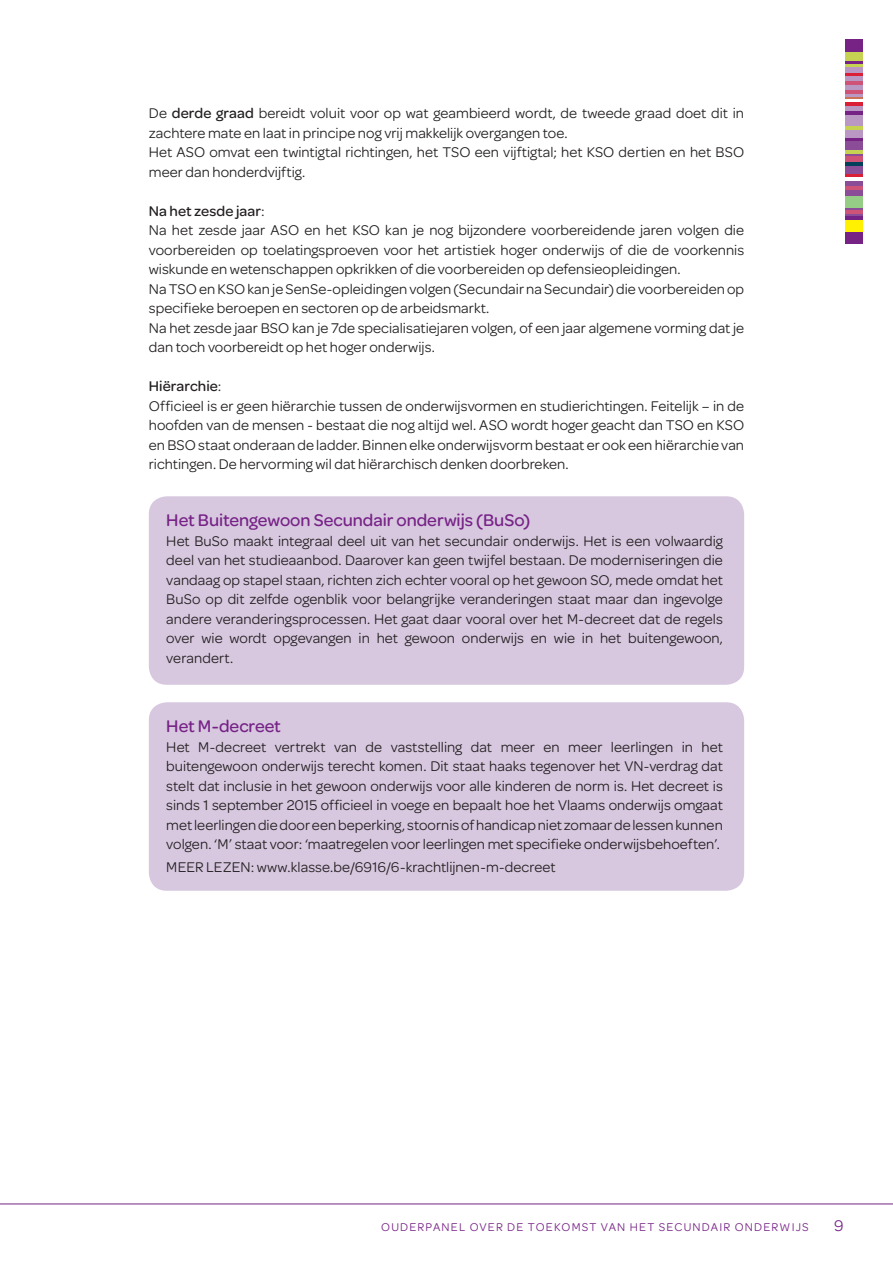
<style>
.page{position:relative;width:893px;height:1263px;background:#fff}
.page>*{position:absolute;margin:0;border:0;box-sizing:border-box;transform-origin:0 0}
.t1{font:500 18px "Omnes";color:#772386}
.t2{font:16.5px "Omnes";color:#772386}
.t3{font:15px/19.5px "Omnes";letter-spacing:.005em;color:#231f20}
.t4{font:12px "Omnes";letter-spacing:.1em;color:#772386}
.s1{font-weight:500}
</style>
<div class="page">
<svg style="left:0;top:1203px;width:893px;height:2px;background:#ba90c2"></svg>
<div style="left:845px;top:67px;width:18px;height:75px;background:#b999c4"></div>
<div style="left:845px;top:40px;width:18px;height:12px;background:#772386"></div>
<hr style="left:845px;top:73px;width:18px;height:3px;background:#da1f37">
<hr style="left:845px;top:82px;width:18px;height:3px;background:#ce5376">
<hr style="left:845px;top:91px;width:18px;height:3px;background:#ce5376">
<svg style="left:845px;top:97px;width:18px;height:2px"></svg>
<hr style="left:845px;top:100px;width:18px;height:3px;background:#fff">
<hr style="left:845px;top:103px;width:18px;height:3px;background:#da1f37">
<hr style="left:845px;top:112px;width:18px;height:3px;background:#772386">
<hr style="left:845px;top:127px;width:18px;height:3px;background:#c6d352">
<hr style="left:845px;top:139px;width:18px;height:3px;background:#772386">
<div style="left:845px;top:52px;width:18px;height:15px;background:#c6d352"></div>
<svg style="left:845px;top:61px;width:18px;height:2px"></svg>
<div style="left:845px;top:142px;width:18px;height:75px;background:#8b4d98"></div>
<hr style="left:845px;top:151px;width:18px;height:3px;background:#c6d352">
<div style="left:845px;top:157px;width:18px;height:6px;background:#ce5376"></div>
<hr style="left:845px;top:163px;width:18px;height:3px;background:#03405b">
<hr style="left:845px;top:175px;width:18px;height:3px;background:#da1f37">
<hr style="left:845px;top:178px;width:18px;height:3px;background:#fff">
<hr style="left:845px;top:186px;width:18px;height:3px;background:#ce5376">
<div style="left:845px;top:196px;width:18px;height:12px;background:#95cd87"></div>
<hr style="left:845px;top:211px;width:18px;height:3px;background:#ce5376">
<div style="left:845px;top:217px;width:18px;height:27px;background:#772386"></div>
<div style="left:845px;top:220px;width:18px;height:12px;background:#fff101"></div>
<div style="left:149px;top:496px;width:595px;height:189px;background:#d7c8e0;border-radius:18px"></div>
<div style="left:149px;top:702px;width:595px;height:189px;background:#d7c8e0;border-radius:18px"></div>
<p class="t3" style="left:149px;top:104px;width:597px">De <span class="s1">derde graad</span> bereidt voluit voor op wat geambieerd wordt, de tweede graad doet dit in zachtere mate en laat in principe nog vrij makkelijk overgangen toe.<br>Het ASO omvat een twintigtal richtingen, het TSO een vijftigtal; het KSO dertien en het BSO meer dan honderdvijftig.</p>
<p class="t3" style="left:149px;top:201px;width:597px"><span class="s1">Na het zesde jaar</span>:<br>Na het zesde jaar ASO en het KSO kan je nog bijzondere voorbereidende jaren volgen die voorbereiden op toelatingsproeven voor het artistiek hoger onderwijs of die de voorkennis wiskunde en wetenschappen opkrikken of die voorbereiden op defensieopleidingen.<br>Na TSO en KSO kan je SenSe-opleidingen volgen (Secundair na Secundair) die voorbereiden op specifieke beroepen en sectoren op de arbeidsmarkt.<br>Na het zesde jaar BSO kan je 7de specialisatiejaren volgen, of een jaar algemene vorming dat je dan toch voorbereidt op het hoger onderwijs.</p>
<p class="t3" style="left:149px;top:377px;width:597px"><span class="s1">Hiërarchie</span>:<br>Officieel is er geen hiërarchie tussen de onderwijsvormen en studierichtingen. Feitelijk – in de hoofden van de mensen - bestaat die nog altijd wel. ASO wordt hoger geacht dan TSO en KSO en BSO staat onderaan de ladder. Binnen elke onderwijsvorm bestaat er ook een hiërarchie van richtingen. De hervorming wil dat hiërarchisch denken doorbreken.</p>
<p class="t1" style="left:166px;top:510px;width:365px">Het Buitengewoon Secundair onderwijs (BuSo)</p>
<p class="t3" style="left:166px;top:531px;width:558px;text-align:justify">Het BuSo maakt integraal deel uit van het secundair onderwijs. Het is een volwaardig deel van het studieaanbod. Daarover kan geen twijfel bestaan. De moderniseringen die vandaag op stapel staan, richten zich echter vooral op het gewoon SO, mede omdat het BuSo op dit zelfde ogenblik voor belangrijke veranderingen staat maar dan ingevolge andere veranderingsprocessen. Het gaat daar vooral over het M-decreet dat de regels over wie wordt opgevangen in het gewoon onderwijs en wie in het buitengewoon, verandert.</p>
<p class="t1" style="left:166px;top:716px;width:116px">Het M-decreet</p>
<p class="t3" style="left:166px;top:737px;width:558px;text-align:justify">Het M-decreet vertrekt van de vaststelling dat meer en meer leerlingen in het buitengewoon onderwijs terecht komen. Dit staat haaks tegenover het VN-verdrag dat stelt dat inclusie in het gewoon onderwijs voor alle kinderen de norm is. Het decreet is sinds 1 september 2015 officieel in voege en bepaalt hoe het Vlaams onderwijs omgaat met leerlingen die door een beperking, stoornis of handicap niet zomaar de lessen kunnen volgen. ‘M’ staat voor: ‘maatregelen voor leerlingen met specifieke onderwijsbehoeften’.</p>
<p class="t3" style="left:166px;top:857px;width:391px">MEER LEZEN: www.klasse.be/6916/6-krachtlijnen-m-decreet</p>
<p class="t4" style="left:381px;top:1220px;width:429px">OUDERPANEL OVER DE TOEKOMST VAN HET SECUNDAIR ONDERWIJS</p>
<p class="t2" style="left:834px;top:1216px;width:11px">9</p>
</div>
